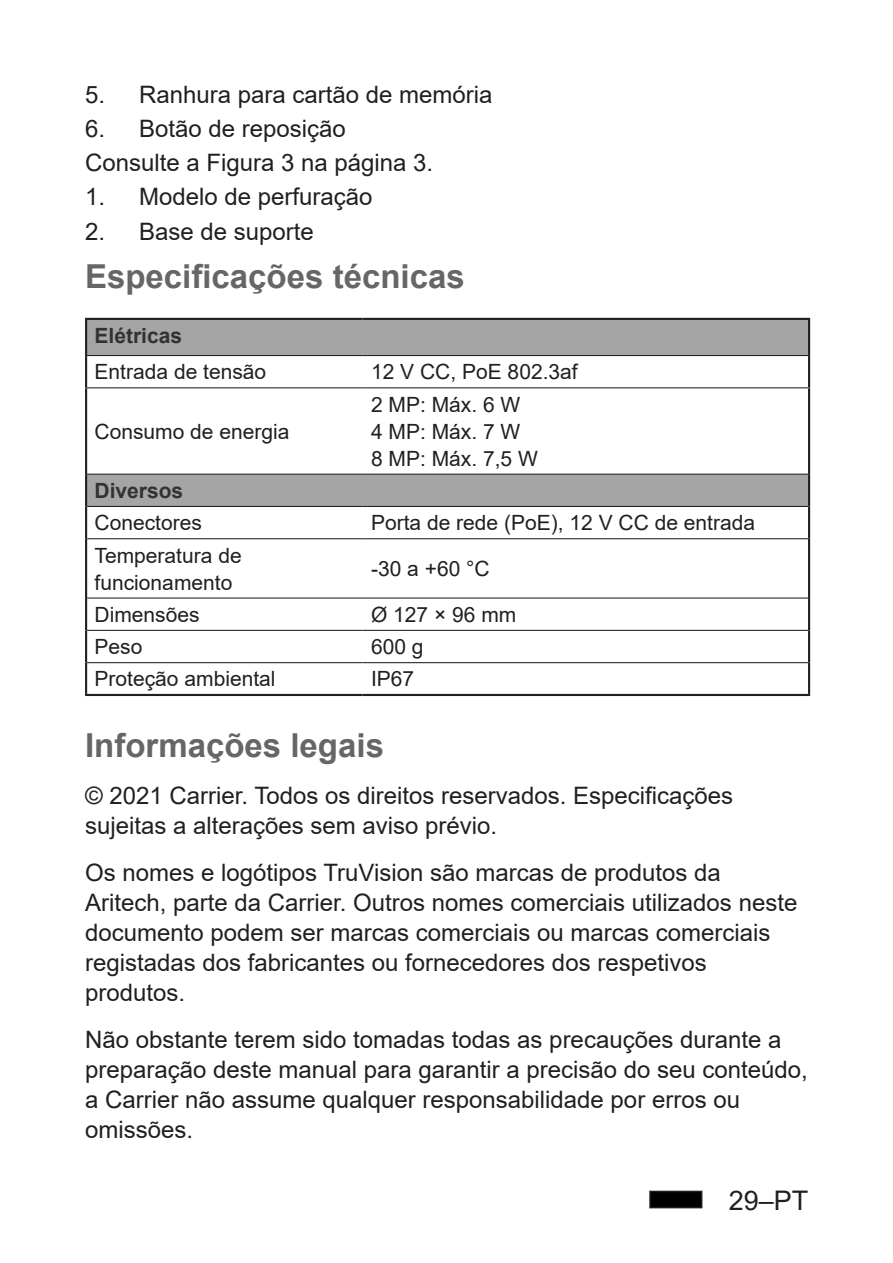
<style>
.page{position:relative;width:893px;height:1263px;background:#fff}
.page>*{position:absolute;margin:0;border:0;box-sizing:border-box;transform-origin:0 0}
.t1{font:700 33px "Arial";color:#666}
.t2{font:27px "Arial";color:#231f20}
.t3{font:24px/30px "Arial";color:#231f20}
.t4{font:21px/27px "Arial";color:#231f20}
.t5{font:700 21px "Arial";color:#313232}
</style>
<div class="page">
<div style="left:650px;top:1191px;width:52px;height:16px;background:#000"></div>
<div style="left:649px;top:1191px;width:53px;height:17px;border:2px solid #231f20"></div>
<svg style="left:87px;top:320px;width:721px;height:186px"></svg>
<hr style="left:85px;top:355px;width:278px;height:1px;background:#231f20">
<hr style="left:363px;top:355px;width:447px;height:1px;background:#231f20">
<hr style="left:85px;top:387px;width:278px;height:1px;background:#231f20">
<hr style="left:363px;top:387px;width:447px;height:1px;background:#231f20">
<hr style="left:87px;top:474px;width:276px;height:1px;background:#231f20">
<hr style="left:363px;top:474px;width:445px;height:1px;background:#231f20">
<hr style="left:87px;top:506px;width:276px;height:1px;background:#231f20">
<hr style="left:363px;top:506px;width:445px;height:1px;background:#231f20">
<hr style="left:87px;top:538px;width:276px;height:1px;background:#231f20">
<hr style="left:363px;top:538px;width:445px;height:1px;background:#231f20">
<hr style="left:87px;top:597px;width:276px;height:2px;background:#231f20">
<hr style="left:363px;top:597px;width:445px;height:2px;background:#231f20">
<hr style="left:87px;top:630px;width:276px;height:1px;background:#231f20">
<hr style="left:363px;top:630px;width:445px;height:1px;background:#231f20">
<hr style="left:85px;top:320px;width:2px;height:35px;background:#231f20">
<hr style="left:85px;top:388px;width:2px;height:86px;background:#231f20">
<hr style="left:85px;top:474px;width:2px;height:32px;background:#231f20">
<hr style="left:85px;top:506px;width:2px;height:33px;background:#231f20">
<hr style="left:85px;top:539px;width:2px;height:59px;background:#231f20">
<hr style="left:85px;top:598px;width:2px;height:32px;background:#231f20">
<hr style="left:85px;top:630px;width:2px;height:33px;background:#231f20">
<hr style="left:85px;top:663px;width:2px;height:31px;background:#231f20">
<hr style="left:85px;top:356px;width:2px;height:31px;background:#231f20">
<hr style="left:808px;top:320px;width:2px;height:35px;background:#231f20">
<hr style="left:808px;top:388px;width:2px;height:86px;background:#231f20">
<hr style="left:808px;top:474px;width:2px;height:32px;background:#231f20">
<hr style="left:808px;top:506px;width:2px;height:33px;background:#231f20">
<hr style="left:808px;top:539px;width:2px;height:59px;background:#231f20">
<hr style="left:808px;top:598px;width:2px;height:32px;background:#231f20">
<hr style="left:808px;top:630px;width:2px;height:33px;background:#231f20">
<hr style="left:808px;top:663px;width:2px;height:31px;background:#231f20">
<hr style="left:808px;top:356px;width:2px;height:31px;background:#231f20">
<hr style="left:85px;top:318px;width:278px;height:2px;background:#231f20">
<hr style="left:363px;top:318px;width:447px;height:2px;background:#231f20">
<hr style="left:85px;top:694px;width:278px;height:2px;background:#231f20">
<hr style="left:363px;top:694px;width:447px;height:2px;background:#231f20">
<hr style="left:87px;top:662px;width:276px;height:1px;background:#231f20">
<hr style="left:363px;top:662px;width:445px;height:1px;background:#231f20">
<p class="t3" style="left:85px;top:79px;width:409px">5. Ranhura para cartão de memória</p>
<p class="t3" style="left:85px;top:111px;width:350px;line-height:34.2px">6. Botão de reposição<br>Consulte a Figura 3 na página 3.</p>
<p class="t3" style="left:85px;top:182px;width:289px">1. Modelo de perfuração</p>
<p class="t3" style="left:85px;top:216px;width:230px">2. Base de suporte</p>
<h1 class="t1" style="left:85px;top:253px;width:381px">Especificações técnicas</h1>
<p class="t5" style="left:95px;top:320px;width:89px">Elétricas</p>
<p class="t4" style="left:95px;top:358px;width:173px">Entrada de tensão</p>
<p class="t4" style="left:371px;top:358px;width:208px">12 V CC, PoE 802.3af</p>
<p class="t4" style="left:95px;top:418px;width:196px">Consumo de energia</p>
<p class="t4" style="left:371px;top:391px;width:168px">2 MP: Máx. 6 W<br>4 MP: Máx. 7 W<br>8 MP: Máx. 7,5 W</p>
<p class="t5" style="left:95px;top:476px;width:90px">Diversos</p>
<p class="t4" style="left:95px;top:509px;width:109px">Conectores</p>
<p class="t4" style="left:371px;top:509px;width:386px">Porta de rede (PoE), 12 V CC de entrada</p>
<p class="t4" style="left:95px;top:541px;width:149px">Temperatura de funcionamento</p>
<p class="t4" style="left:371px;top:555px;width:120px">-30 a +60 °C</p>
<p class="t4" style="left:95px;top:601px;width:107px">Dimensões</p>
<p class="t4" style="left:371px;top:601px;width:147px">Ø 127 × 96 mm</p>
<p class="t4" style="left:95px;top:633px;width:49px">Peso</p>
<p class="t4" style="left:371px;top:633px;width:54px">600 g</p>
<p class="t4" style="left:95px;top:665px;width:182px">Proteção ambiental</p>
<p class="t4" style="left:371px;top:665px;width:45px">IP67</p>
<h1 class="t1" style="left:85px;top:722px;width:300px">Informações legais</h1>
<p class="t3" style="left:85px;top:781px;width:650px">© 2021 Carrier. Todos os direitos reservados. Especificações sujeitas a alterações sem aviso prévio.</p>
<p class="t3" style="left:85px;top:858px;width:714px">Os nomes e logótipos TruVision são marcas de produtos da Aritech, parte da Carrier. Outros nomes comerciais utilizados neste documento podem ser marcas comerciais ou marcas comerciais registadas dos fabricantes ou fornecedores dos respetivos produtos.</p>
<p class="t3" style="left:85px;top:1025px;width:724px">Não obstante terem sido tomadas todas as precauções durante a preparação deste manual para garantir a precisão do seu conteúdo, a Carrier não assume qualquer responsabilidade por erros ou omissões.</p>
<p class="t2" style="left:729px;top:1181px;width:81px">29–PT</p>
</div>
